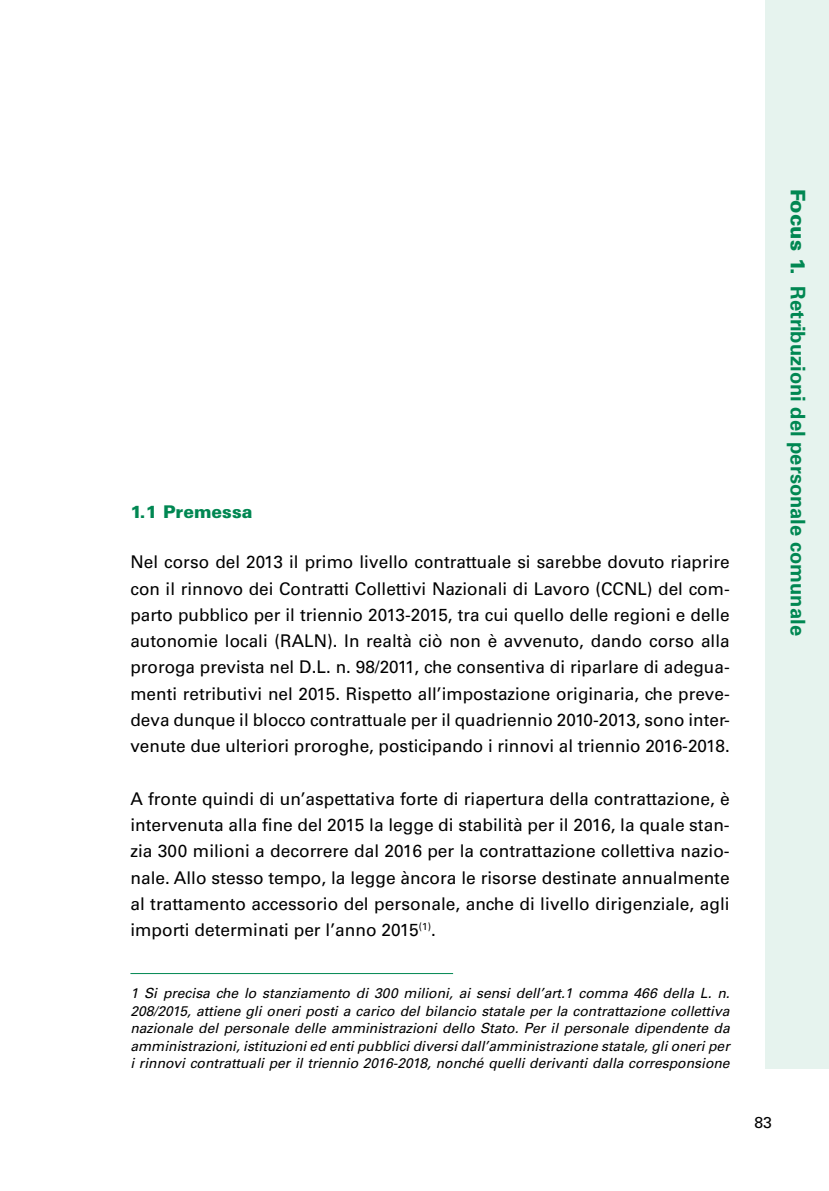
<style>
.page{position:relative;width:829px;height:1191px;background:#fff}
.page>*{position:absolute;margin:0;border:0;box-sizing:border-box;transform-origin:0 0}
.t1{font:700 20.12px "Univers";color:#008752}
.t2{font:17.5px/26.2px "Univers";color:#000;text-align:justify}
.t3{font:900 17.5px "Univers";color:#008752}
.t4{font:15.75px "Univers";color:#000}
.t5{font:italic 14px/17.5px "Univers";color:#000;text-align:justify}
.s1{font-weight:900}
</style>
<div class="page">
<div style="left:765px;top:0;width:63px;height:1068px;background:#e6f3ee"></div>
<hr style="left:130px;top:973px;width:323px;height:1px;background:#008752">
<p class="t3" style="left:130px;top:500px;width:123px">1.1 Premessa</p>
<p class="t2" style="left:130px;top:549px;width:600px">Nel corso del 2013 il primo livello contrattuale si sarebbe dovuto riaprire con il rinnovo dei Contratti Collettivi Nazionali di Lavoro (CCNL) del com&shy;parto pubblico per il triennio 2013-2015, tra cui quello delle regioni e delle autonomie locali (RALN). In realtà ciò non è avvenuto, dando corso alla proroga prevista nel D.L. n. 98/2011, che consentiva di riparlare di adegua&shy;menti retributivi nel 2015. Rispetto all’impostazione originaria, che preve&shy;deva dunque il blocco contrattuale per il quadriennio 2010-2013, sono inter&shy;venute due ulteriori proroghe, posticipando i rinnovi al triennio 2016-2018.</p>
<p class="t2" style="left:130px;top:785px;width:600px">A fronte quindi di un’aspettativa forte di riapertura della contrattazione, è intervenuta alla fine del 2015 la legge di stabilità per il 2016, la quale stan&shy;zia 300 milioni a decorrere dal 2016 per la contrattazione collettiva nazio&shy;nale. Allo stesso tempo, la legge àncora le risorse destinate annualmente al trattamento accessorio del personale, anche di livello dirigenziale, agli importi determinati per l’anno 2015<sup>(1)</sup>.</p>
<p class="t5" style="left:130px;top:984px;width:600px">1 Si precisa che lo stanziamento di 300 milioni, ai sensi dell’art.1 comma 466 della L. n.<br>208/2015, attiene gli oneri posti a carico del bilancio statale per la contrattazione collettiva nazionale del personale delle amministrazioni dello Stato. Per il personale dipendente da amministrazioni, istituzioni ed enti pubblici diversi dall’amministrazione statale, gli oneri per i rinnovi contrattuali per il triennio 2016-2018, nonché quelli derivanti dalla corresponsione</p>
<p class="t1" style="left:809px;top:189px;width:448px;rotate:90deg"><span class="s1">Focus 1.</span> Retribuzioni del personale comunale</p>
<p class="t4" style="left:754px;top:1113px;width:19px">83</p>
</div>
